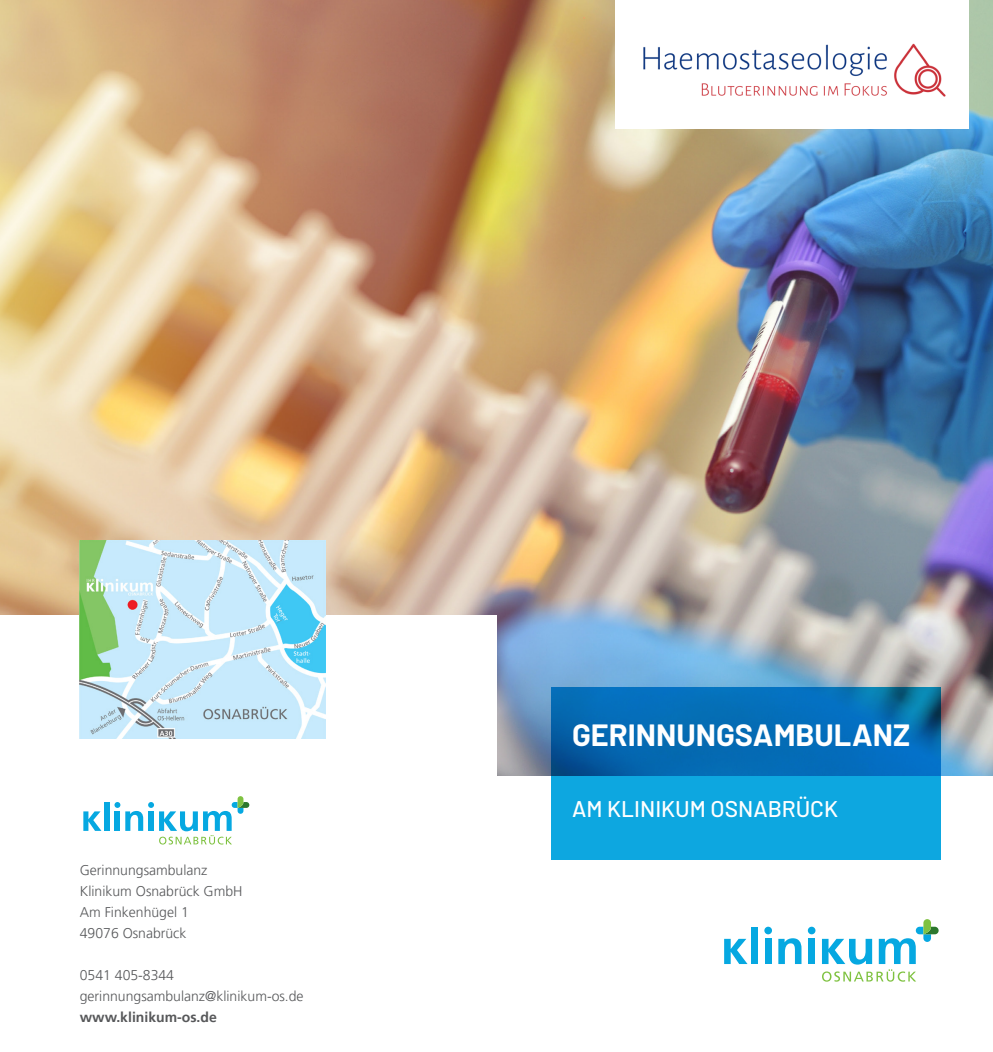
<style>
.page{position:relative;width:993px;height:1052px;background:#fff}
.page>*{position:absolute;margin:0;border:0;box-sizing:border-box;transform-origin:0 0}
.t1{font:700 30.8px "Barlow";color:#fff}
.t2{font:500 22.75px "Barlow";color:#fff}
.t3{font:300 14px/21px "Frutiger LT Pro";color:#57585a}
.t4{font:700 14px "Frutiger LT Pro";color:#57585a}
</style>
<div class="page">
<div style="left:751px;top:927px;width:6px;height:37px;background:#06a8e1"></div>
<div style="left:764px;top:939px;width:7px;height:25px;background:#06a8e1"></div>
<svg style="left:778px;top:938px;width:23px;height:26px"></svg>
<div style="left:808px;top:939px;width:6px;height:25px;background:#06a8e1"></div>
<div style="left:807px;top:926px;width:8px;height:8px;background:#06a8e1;border-radius:50%"></div>
<div style="left:764px;top:926px;width:7px;height:8px;background:#06a8e1;border-radius:50%"></div>
<svg style="left:822px;top:919px;width:116px;height:62px"></svg>
<svg style="left:724px;top:939px;width:23px;height:25px"></svg>
<img style="left:0;top:0;width:992px;height:775px">
<div style="left:0;top:615px;width:496px;height:437px;background:#fff"></div>
<svg style="left:551px;top:687px;width:389px;height:172px;background:#0888c9"></svg>
<div style="left:615px;top:0;width:353px;height:128px;background:#fff"></div>
<img style="left:80px;top:541px;width:245px;height:198px">
<img style="left:643px;top:43px;width:303px;height:54px">
<div style="left:104px;top:802px;width:5px;height:29px;background:#06a8e1"></div>
<svg style="left:114px;top:796px;width:135px;height:48px"></svg>
<svg style="left:83px;top:811px;width:18px;height:20px"></svg>
<p class="t3" style="left:80px;top:859px;width:164px">Gerinnungsambulanz<br>Klinikum Osnabrück GmbH</p>
<p class="t3" style="left:80px;top:901px;width:110px">Am Finkenhügel 1</p>
<p class="t3" style="left:80px;top:922px;width:108px">49076 Osnabrück</p>
<p class="t3" style="left:80px;top:964px;width:225px">0541 405-8344 gerinnungsambulanz@klinikum-os.de</p>
<p class="t4" style="left:80px;top:1008px;width:138px">www.klinikum-os.de</p>
<p class="t1" style="left:572px;top:715px;width:339px">GERINNUNGSAMBULANZ</p>
<p class="t2" style="left:572px;top:794px;width:267px">AM KLINIKUM OSNABRÜCK</p>
</div>
